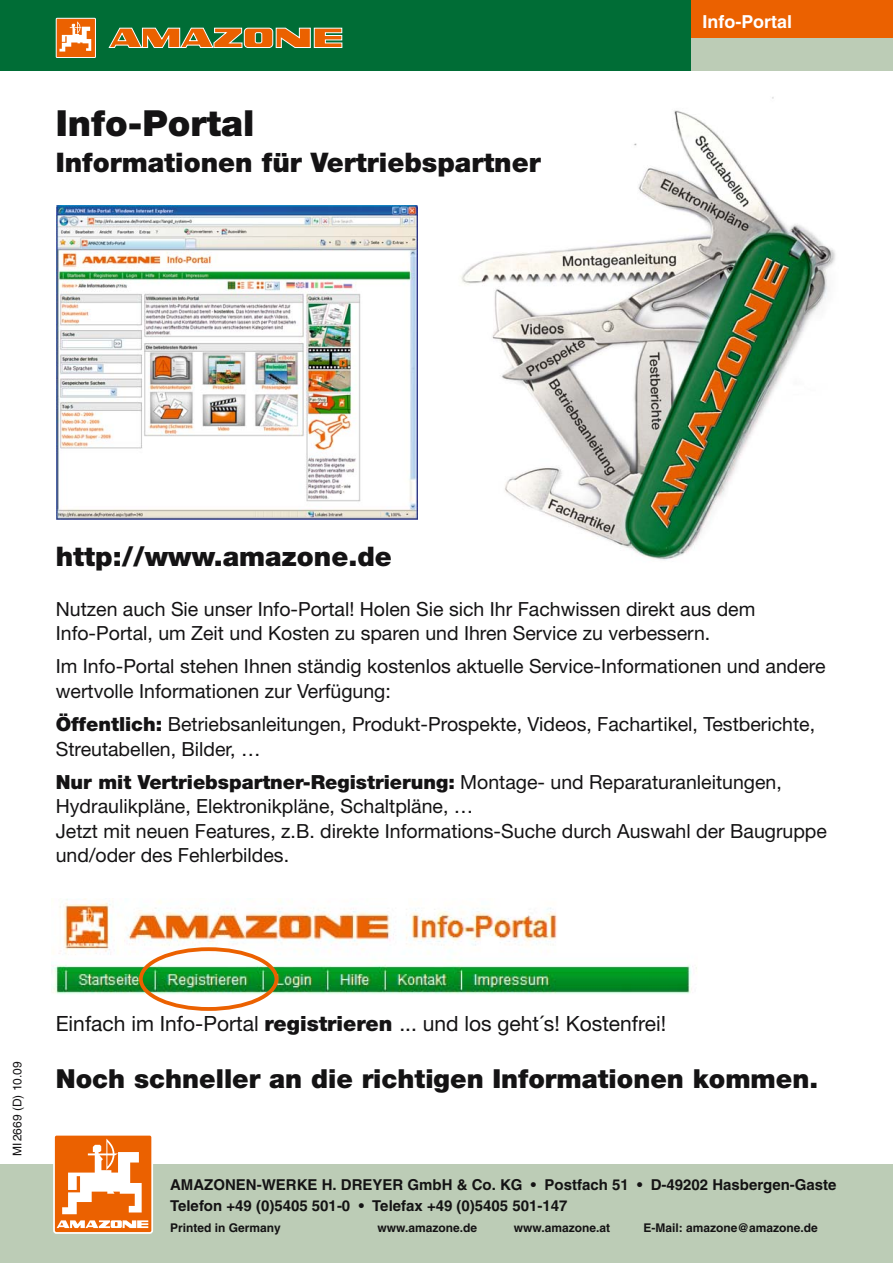
<style>
.page{position:relative;width:893px;height:1263px;background:#fff}
.page>*{position:absolute;margin:0;border:0;box-sizing:border-box;transform-origin:0 0}
.t1{font:900 36px "Helvetica Neue";color:#141314}
.t2{font:900 27px "Helvetica Neue";color:#141314}
.t3{font:900 26.25px "Helvetica Neue";color:#141314}
.t4{font:21px "Helvetica Neue";color:#141314}
.t5{font:19.5px/24.6px "Helvetica Neue";color:#141314}
.t6{font:700 17.85px "Helvetica";color:#fff}
.t7{font:700 15px/21px "Helvetica";color:#141314}
.t8{font:700 12px "Helvetica";color:#141314}
.t9{font:12px "Helvetica";color:#141314}
.s1{font-weight:900}
</style>
<div class="page">
<div style="left:0;top:0;width:691px;height:71px;background:#006d36"></div>
<div style="left:691px;top:0;width:202px;height:38px;background:#eb6100"></div>
<div style="left:691px;top:38px;width:202px;height:33px;background:#bcccb6"></div>
<svg style="left:108px;top:27px;width:234px;height:21px"></svg>
<div style="left:56px;top:18px;width:39px;height:40px;background:#eb6100"></div>
<div style="left:56px;top:18px;width:40px;height:40px;border:1px solid #fff"></div>
<svg style="left:59px;top:21px;width:32px;height:31px"></svg>
<img style="left:461px;top:97px;width:375px;height:463px">
<img style="left:57px;top:206px;width:360px;height:313px">
<img style="left:51px;top:899px;width:646px;height:98px">
<div style="left:139px;top:947px;width:139px;height:64px;border:4px solid #eb6100;border-radius:50%"></div>
<div style="left:0;top:1164px;width:893px;height:99px;background:#bcccb6"></div>
<div style="left:54px;top:1135px;width:98px;height:98px;background:#eb6100;border-radius:2px"></div>
<div style="left:53px;top:1134px;width:100px;height:100px;border:2px solid #fff;border-radius:2px"></div>
<svg style="left:62px;top:1138px;width:80px;height:76px"></svg>
<svg style="left:57px;top:1220px;width:91px;height:8px"></svg>
<h1 class="t1" style="left:56px;top:111px;width:200px">Info-Portal</h1>
<h2 class="t2" style="left:56px;top:153px;width:486px">Informationen für Vertriebspartner</h2>
<p class="t6" style="left:703px;top:15px;width:91px">Info-Portal</p>
<h2 class="t2" style="left:56px;top:546px;width:338px">http://www.amazone.de</h2>
<p class="t5" style="left:56px;top:598px;width:701px">Nutzen auch Sie unser Info-Portal! Holen Sie sich Ihr Fachwissen direkt aus dem<br>Info-Portal, um Zeit und Kosten zu sparen und Ihren Service zu verbessern.</p>
<p class="t5" style="left:56px;top:656px;width:771px">Im Info-Portal stehen Ihnen ständig kostenlos aktuelle Service-Informationen und andere wertvolle Informationen zur Verfügung:</p>
<p class="t5" style="left:56px;top:714px;width:761px"><span class="s1">Öffentlich:</span> Betriebsanleitungen, Produkt-Prospekte, Videos, Fachartikel, Testberichte,<br>Streutabellen, Bilder, …</p>
<p class="t5" style="left:56px;top:771px;width:773px"><span class="s1">Nur mit Vertriebspartner-Registrierung:</span> Montage- und Reparaturanleitungen, Hydraulikpläne, Elektronikpläne, Schaltpläne, …<br>Jetzt mit neuen Features, z.B. direkte Informations-Suche durch Auswahl der Baugruppe und/oder des Fehlerbildes.</p>
<p class="t9" style="left:13px;top:1156px;width:96px;rotate:-90deg">MI 2669 (D) 10.09</p>
<p class="t4" style="left:56px;top:1016px;width:612px">Einfach im Info-Portal <span class="s1">registrieren</span> ... und los geht´s! Kostenfrei!</p>
<h3 class="t3" style="left:56px;top:1069px;width:764px">Noch schneller an die richtigen Informationen kommen.</h3>
<p class="t7" style="left:170px;top:1175px;width:668px">AMAZONEN-WERKE H. DREYER GmbH &amp; Co. KG • Postfach 51 • D-49202 Hasbergen-Gaste<br>Telefon +49 (0)5405 501-0 • Telefax +49 (0)5405 501-147</p>
<p class="t8" style="left:170px;top:1223px;width:112px">Printed in Germany</p>
<p class="t8" style="left:378px;top:1223px;width:101px">www.amazone.de</p>
<p class="t8" style="left:514px;top:1223px;width:98px">www.amazone.at</p>
<p class="t8" style="left:643px;top:1223px;width:176px">E-Mail: amazone@amazone.de</p>
</div>
